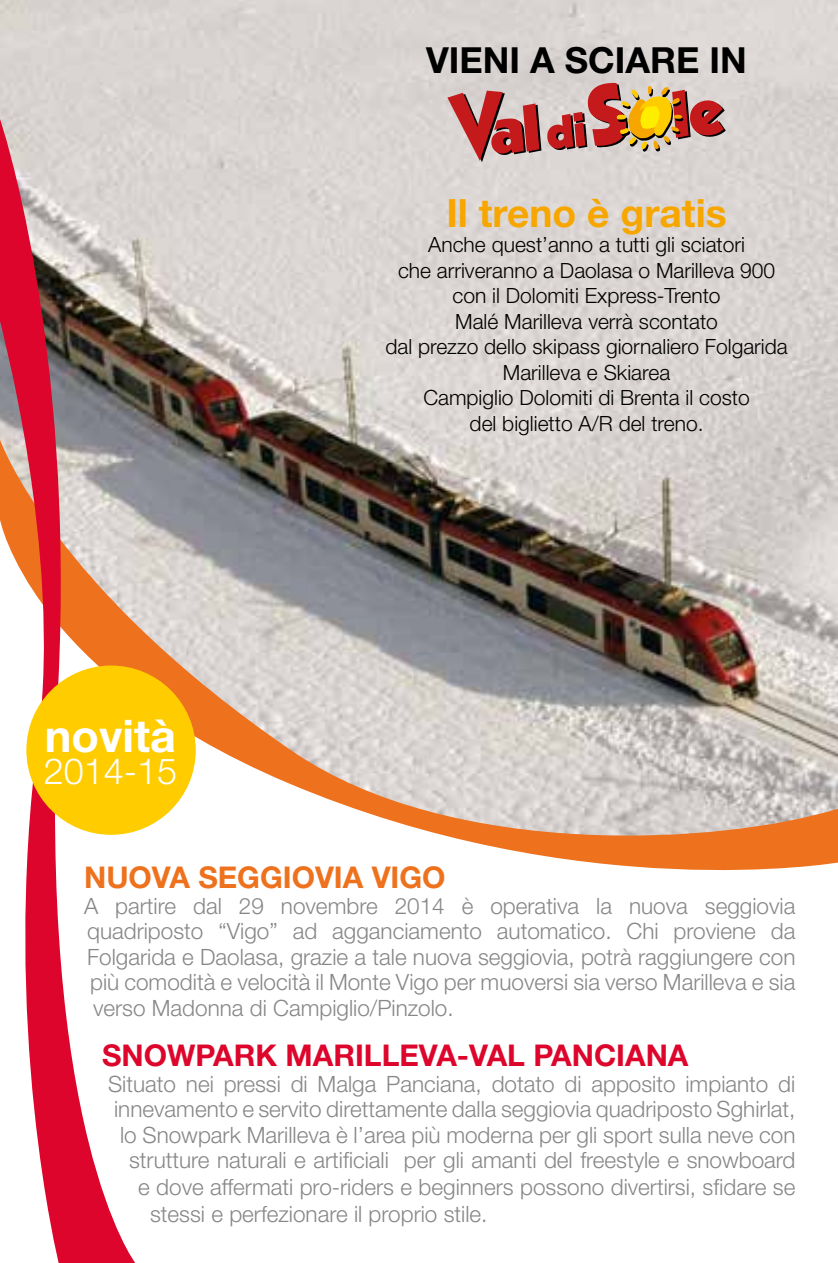
<style>
.page{position:relative;width:838px;height:1263px;background:#fff}
.page>*{position:absolute;margin:0;border:0;box-sizing:border-box;transform-origin:0 0}
.t1{font:700 45px "Helvetica Neue";color:#fff}
.t2{font:700 39px "Helvetica Neue";color:#f7a600}
.t3{font:700 36px "Helvetica Neue";color:#000}
.t4{font:300 36px "Helvetica Neue";color:#fff}
.t5{font:700 30px "Helvetica Neue";color:#dd052b}
.t6{font:700 30px "Helvetica Neue";color:#ee721e}
.t7{font:300 22.5px/25.5px "Helvetica Neue";color:#878787;text-align:justify}
.t8{font:300 21px/25.5px "Helvetica Neue";color:#000;text-align:center}
</style>
<div class="page">
<img style="left:0;top:0;width:838px;height:440px">
<svg style="left:135px;top:440px;width:703px;height:431px"></svg>
<svg style="left:447px;top:83px;width:278px;height:79px"></svg>
<svg style="left:0;top:119px;width:135px;height:1144px"></svg>
<div style="left:26px;top:665px;width:170px;height:170px;background:#fc0;border-radius:50%"></div>
<h3 class="t3" style="left:426px;top:38px;width:322px">VIENI A SCIARE IN</h3>
<h1 class="t1" style="left:45px;top:708px;width:132px">novità</h1>
<h3 class="t4" style="left:44px;top:749px;width:135px">2014-15</h3>
<h2 class="t2" style="left:446px;top:188px;width:282px">Il treno è gratis</h2>
<p class="t8" style="left:385px;top:231px;width:404px">Anche quest’anno a tutti gli sciatori<br>che arriveranno a Daolasa o Marilleva 900 con il Dolomiti Express-Trento<br>Malé Marilleva verrà scontato<br>dal prezzo dello skipass giornaliero Folgarida Marilleva e Skiarea<br>Campiglio Dolomiti di Brenta il costo<br>del biglietto A/R del treno.</p>
<h3 class="t6" style="left:84px;top:859px;width:363px">NUOVA SEGGIOVIA VIGO</h3>
<p class="t7" style="left:84px;top:893px;width:713px">A partire dal 29 novembre 2014 è operativa la nuova seggiovia quadriposto “Vigo” ad agganciamento automatico. Chi proviene da Folgarida e Daolasa, grazie a tale nuova seggiovia, potrà raggiungere con più comodità e velocità il Monte Vigo per muoversi sia verso Marilleva e sia verso Madonna di Campiglio/Pinzolo.</p>
<h3 class="t5" style="left:102px;top:1037px;width:588px">SNOWPARK MARILLEVA-VAL PANCIANA</h3>
<p class="t7" style="left:108px;top:1070px;width:688px">Situato nei pressi di Malga Panciana, dotato di apposito impianto di</p>
<p class="t7" style="left:114px;top:1096px;width:683px">innevamento e servito direttamente dalla seggiovia quadriposto Sghirlat,</p>
<p class="t7" style="left:120px;top:1121px;width:676px">lo Snowpark Marilleva è l’area più moderna per gli sport sulla neve con</p>
<p class="t7" style="left:129px;top:1147px;width:668px">strutture naturali e artificiali per gli amanti del freestyle e snowboard</p>
<p class="t7" style="left:138px;top:1174px;width:658px">e dove affermati pro-riders e beginners possono divertirsi, sfidare se</p>
<p class="t7" style="left:150px;top:1201px;width:339px">stessi e perfezionare il proprio stile.</p>
</div>
